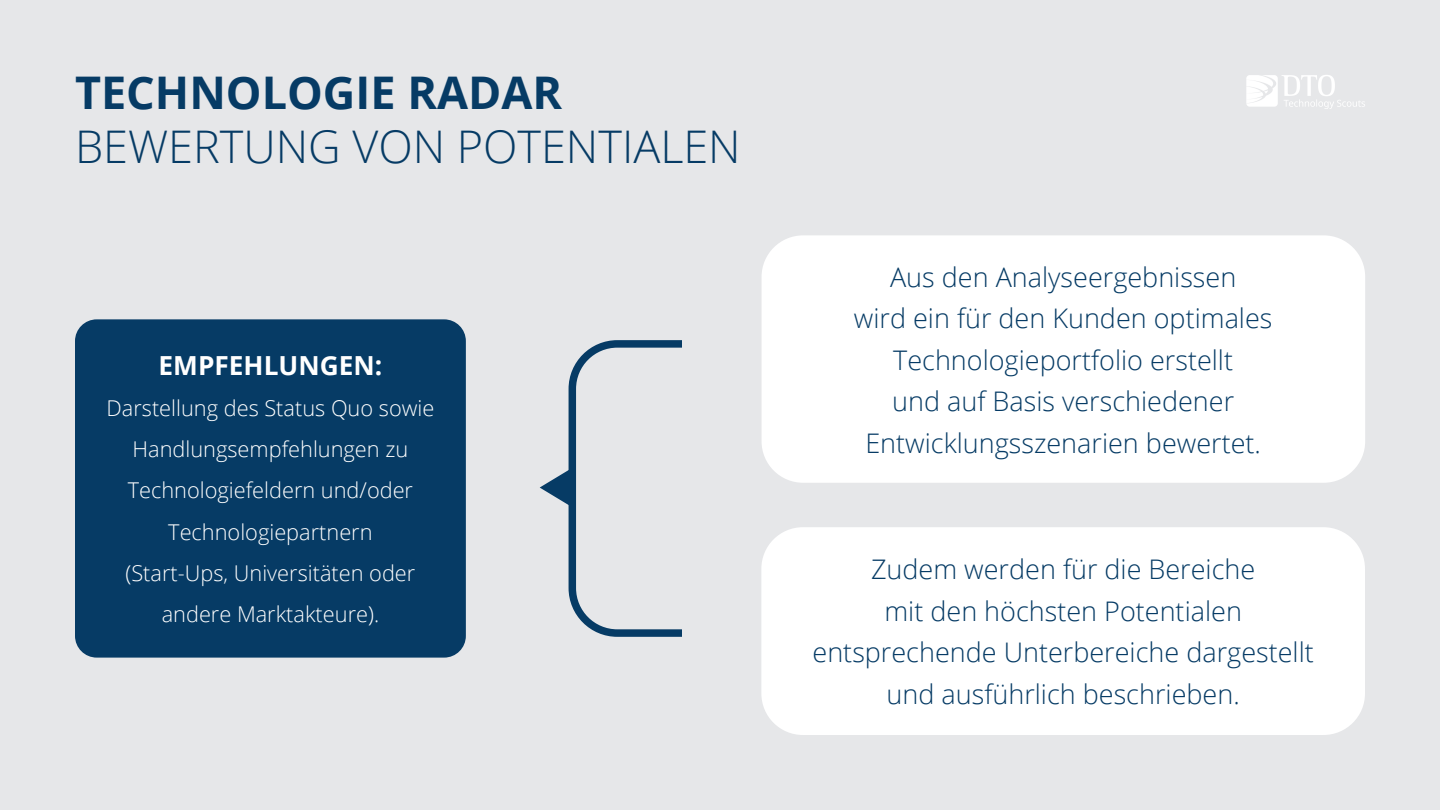
<style>
.page{position:relative;width:1440px;height:810px;background:#e6e7e9}
.page>*{position:absolute;margin:0;border:0;box-sizing:border-box;transform-origin:0 0}
.t1{font:300 45px/54px "Open Sans";color:#063b65}
.t2{font:300 27px/41.5px "Open Sans";color:#063b65;text-align:center}
.t3{font:700 26.25px "Open Sans";color:#fff}
.t4{font:300 21.75px/41.2px "Open Sans";color:#fff;text-align:center}
.s1{font-weight:700}
</style>
<div class="page">
<div style="left:75px;top:319px;width:391px;height:339px;background:#063b65;border-radius:22px"></div>
<div style="left:569px;top:340px;width:232px;height:297px;border:8px solid #063b65;border-radius:45px"></div>
<div style="left:682px;top:229px;width:180px;height:513px;background:#e6e7e9"></div>
<svg style="left:540px;top:468px;width:32px;height:39px"></svg>
<div style="left:762px;top:235px;width:603px;height:248px;background:#fff;border-radius:42px"></div>
<div style="left:761px;top:527px;width:604px;height:208px;background:#fff;border-radius:42px"></div>
<img style="left:1246px;top:75px;width:119px;height:34px">
<p class="t1" style="left:75px;top:65px;width:667px"><span class="s1">TECHNOLOGIE RADAR<br></span>BEWERTUNG VON POTENTIALEN</p>
<p class="t3" style="left:159px;top:347px;width:225px">EMPFEHLUNGEN:</p>
<p class="t4" style="left:107px;top:387px;width:329px">Darstellung des Status Quo sowie<br>Handlungsempfehlungen zu<br>Technologiefeldern und/oder<br>Technologiepartnern<br>(Start-Ups, Universitäten oder andere Marktakteure).</p>
<p class="t2" style="left:854px;top:255px;width:420px">Aus den Analyseergebnissen<br>wird ein für den Kunden optimales<br>Technologieportfolio erstellt<br>und auf Basis verschiedener<br>Entwicklungsszenarien bewertet.</p>
<p class="t2" style="left:813px;top:548px;width:503px">Zudem werden für die Bereiche<br>mit den höchsten Potentialen entsprechende Unterbereiche dargestellt und ausführlich beschrieben.</p>
</div>
